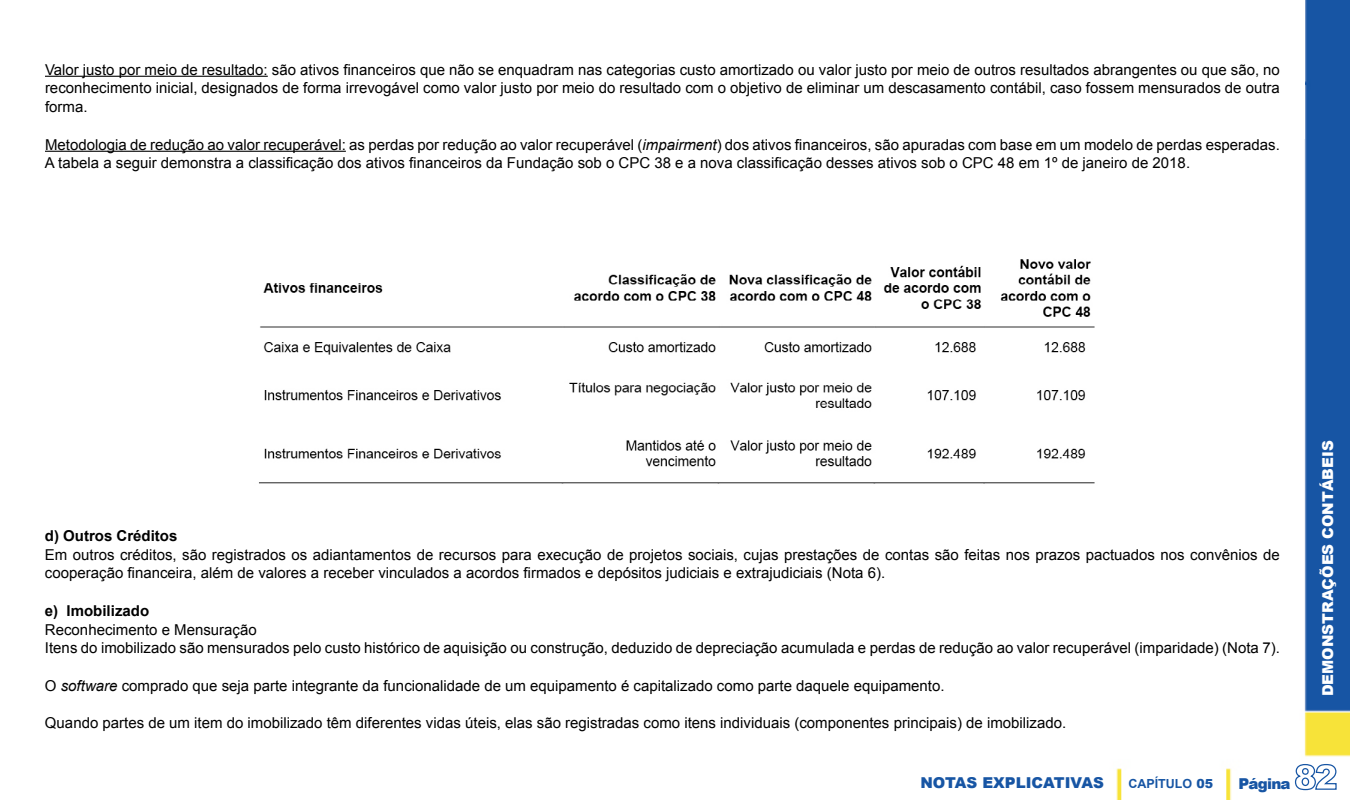
<style>
.page{position:relative;width:1350px;height:800px;background:#fff}
.page>*{position:absolute;margin:0;border:0;box-sizing:border-box;transform-origin:0 0}
.t1{font:15px/18.8px "Arial";color:#000}
.t2{font:700 15px "Arial";color:#000}
.t3{font:900 15px "Arial";color:#1755a4}
.t4{font:900 15px "Arial";color:#fff}
.t5{font:700 12.5px "Arial";color:#1755a4}
.t6{font:900 12.5px "Arial";color:#1755a4}
.s1{font-style:italic}
</style>
<div class="page">
<img style="left:45px;top:0;width:1305px;height:800px">
<svg style="left:1294px;top:763px;width:43px;height:28px"></svg>
<div style="left:0;top:0;width:1305px;height:139px;background:#fff"></div>
<hr style="left:45px;top:76px;width:223px;height:1px;background:#000">
<hr style="left:45px;top:151px;width:301px;height:1px;background:#000">
<img style="left:241px;top:249px;width:868px;height:256px">
<p class="t1" style="left:45px;top:60px;width:1236px;text-align:justify">Valor justo por meio de resultado: são ativos financeiros que não se enquadram nas categorias custo amortizado ou valor justo por meio de outros resultados abrangentes ou que são, no reconhecimento inicial, designados de forma irrevogável como valor justo por meio do resultado com o objetivo de eliminar um descasamento contábil, caso fossem mensurados de outra forma.</p>
<p class="t1" style="left:45px;top:135px;width:1236px">Metodologia de redução ao valor recuperável: as perdas por redução ao valor recuperável (<span class="s1">impairment</span>) dos ativos financeiros, são apuradas com base em um modelo de perdas esperadas.<br>A tabela a seguir demonstra a classificação dos ativos financeiros da Fundação sob o CPC 38 e a nova classificação desses ativos sob o CPC 48 em 1º de janeiro de 2018.</p>
<p class="t2" style="left:45px;top:526px;width:134px">d) Outros Créditos</p>
<p class="t1" style="left:45px;top:545px;width:1236px">Em outros créditos, são registrados os adiantamentos de recursos para execução de projetos sociais, cujas prestações de contas são feitas nos prazos pactuados nos convênios de cooperação financeira, além de valores a receber vinculados a acordos firmados e depósitos judiciais e extrajudiciais (Nota 6).</p>
<p class="t2" style="left:45px;top:601px;width:106px">e) Imobilizado</p>
<p class="t1" style="left:45px;top:620px;width:1236px">Reconhecimento e Mensuração<br>Itens do imobilizado são mensurados pelo custo histórico de aquisição ou construção, deduzido de depreciação acumulada e perdas de redução ao valor recuperável (imparidade) (Nota 7).</p>
<p class="t1" style="left:45px;top:676px;width:901px">O <span class="s1">software</span> comprado que seja parte integrante da funcionalidade de um equipamento é capitalizado como parte daquele equipamento.</p>
<p class="t1" style="left:45px;top:714px;width:1023px">Quando partes de um item do imobilizado têm diferentes vidas úteis, elas são registradas como itens individuais (componentes principais) de imobilizado.</p>
<p class="t3" style="left:920px;top:775px;width:25px">NOTAS</p>
<p class="t3" style="left:982px;top:775px;width:54px">EXPLICATIVAS</p>
<p class="t5" style="left:1128px;top:775px;width:10px">cap</p>
<p class="t5" style="left:1155px;top:775px;width:13px">ítulo</p>
<p class="t6" style="left:1196px;top:776px;width:18px">05</p>
<p class="t3" style="left:1239px;top:775px;width:54px">Página</p>
<p class="t4" style="left:1320px;top:696px;width:256px;rotate:-90deg">DEMONSTRAÇÕES CONTÁBEIS</p>
</div>
